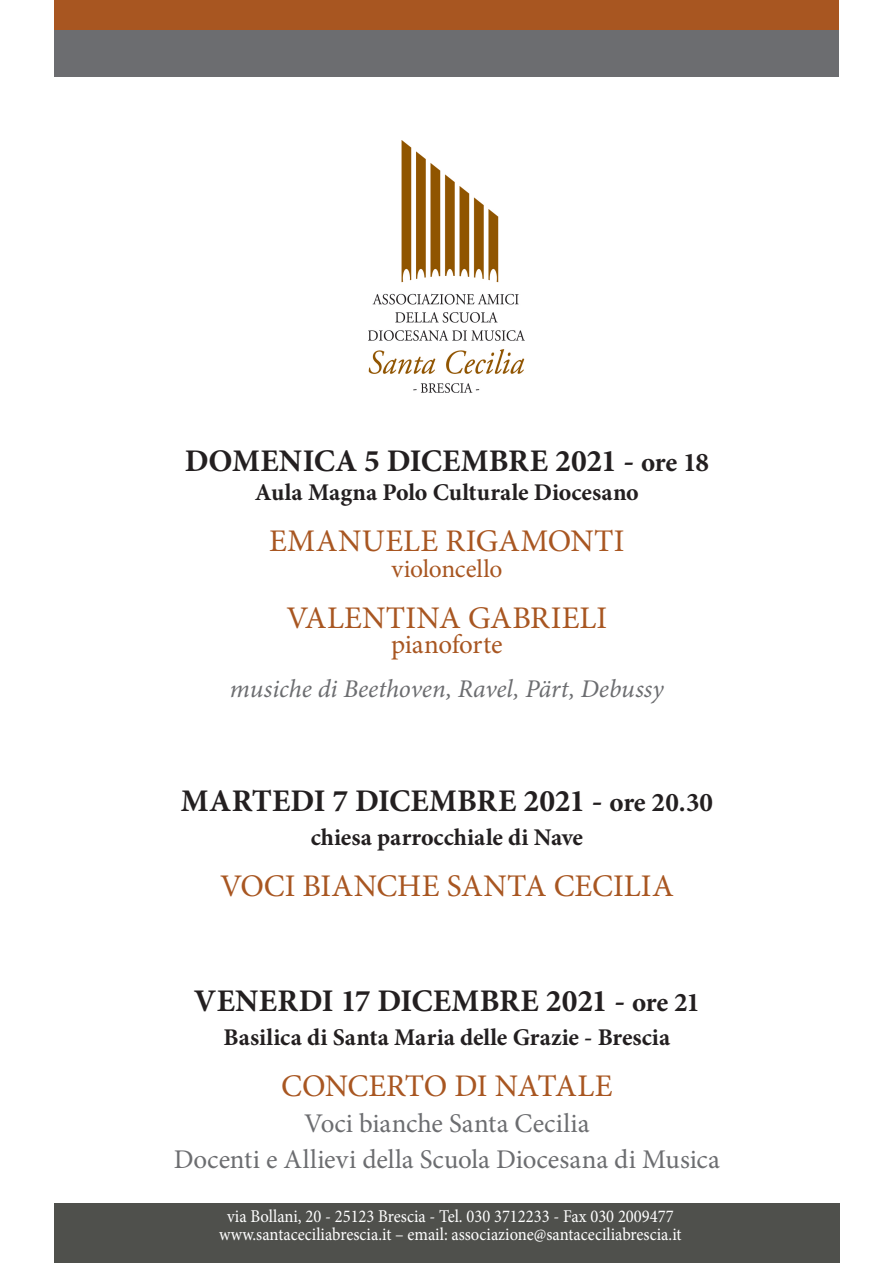
<style>
.page{position:relative;width:893px;height:1263px;background:#fff}
.page>*{position:absolute;margin:0;border:0;box-sizing:border-box;transform-origin:0 0}
.t1{font:700 31.5px "Minion Pro";color:#231f20}
.t2{font:31.5px "Minion Pro";color:#a85621}
.t3{font:31.5px "Minion Pro";letter-spacing:-.02em;color:#a85621}
.t4{font:27px/36px "Minion Pro";color:#6c6d70;text-align:center}
.t5{font:27px "Minion Pro";letter-spacing:-.015em;color:#a85621}
.t6{font:italic 25.5px "Minion Pro";color:#6c6d70}
.t7{font:25.5px "Minion Pro";letter-spacing:-.015em;color:#a85621}
.t8{font:700 24px "Minion Pro";color:#231f20}
.t9{font:18px/18px "Minion Pro";color:#fff;text-align:center;scale:.92 1}
.s1{font-size:27px}
</style>
<div class="page">
<div style="left:54px;top:1203px;width:786px;height:60px;background:#4f504c"></div>
<div style="left:54px;top:30px;width:785px;height:46px;background:#6c6d70"></div>
<div style="left:54px;top:0;width:785px;height:30px;background:#a85621"></div>
<img style="left:368px;top:140px;width:157px;height:252px">
<h1 class="t1" style="left:185px;top:439px;width:526px">DOMENICA 5 DICEMBRE 2021 - <span class="s1">ore 18</span></h1>
<h3 class="t8" style="left:255px;top:475px;width:385px">Aula Magna Polo Culturale Diocesano</h3>
<h1 class="t2" style="left:269px;top:520px;width:357px">EMANUELE RIGAMONTI</h1>
<h3 class="t7" style="left:391px;top:551px;width:112px">violoncello</h3>
<h1 class="t2" style="left:286px;top:596px;width:322px">VALENTINA GABRIELI</h1>
<h2 class="t5" style="left:391px;top:626px;width:113px">pianoforte</h2>
<h3 class="t6" style="left:230px;top:671px;width:435px">musiche di Beethoven, Ravel, Pärt, Debussy</h3>
<h1 class="t1" style="left:181px;top:778px;width:534px">MARTEDI 7 DICEMBRE 2021 - <span class="s1">ore 20.30</span></h1>
<h3 class="t8" style="left:311px;top:821px;width:274px">chiesa parrocchiale di Nave</h3>
<h1 class="t2" style="left:220px;top:865px;width:455px">VOCI BIANCHE SANTA CECILIA</h1>
<h1 class="t1" style="left:194px;top:978px;width:507px">VENERDI 17 DICEMBRE 2021 - <span class="s1">ore 21</span></h1>
<h3 class="t8" style="left:224px;top:1020px;width:448px">Basilica di Santa Maria delle Grazie - Brescia</h3>
<h1 class="t3" style="left:281px;top:1065px;width:333px">CONCERTO DI NATALE</h1>
<h2 class="t4" style="left:174px;top:1106px;width:548px">Voci bianche Santa Cecilia<br>Docenti e Allievi della Scuola Diocesana di Musica</h2>
<p class="t9" style="left:219px;top:1207px;width:504px">via Bollani, 20 - 25123 Brescia - Tel. 030 3712233 - Fax 030 2009477 www.santaceciliabrescia.it – email: associazione@santaceciliabrescia.it</p>
</div>
